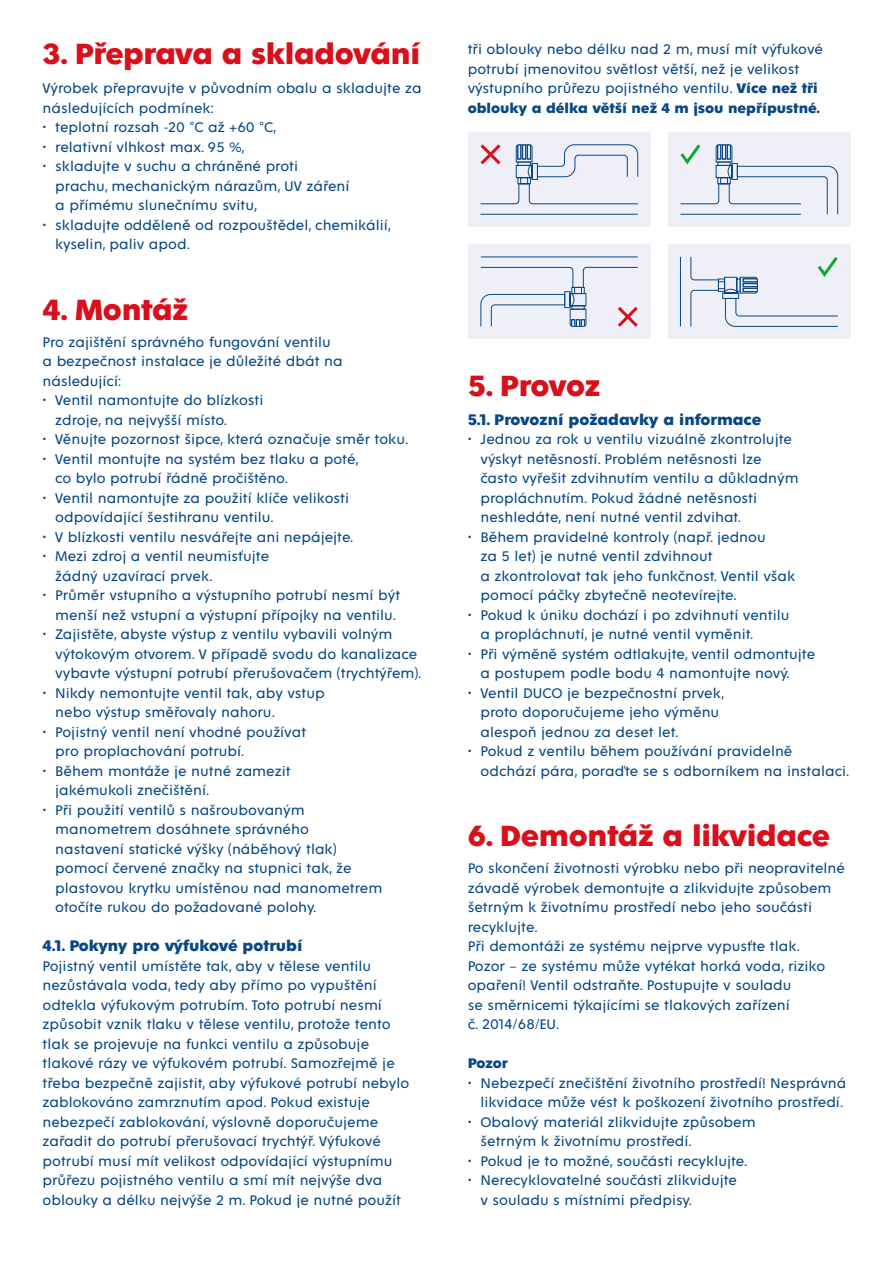
<style>
.page{position:relative;width:893px;height:1263px;background:#fff}
.page>*{position:absolute;margin:0;border:0;box-sizing:border-box;transform-origin:0 0}
.t1{font:700 31.5px "Fenomen Sans";letter-spacing:-.01em;color:#d90f1b}
.t2{font:700 16.5px "Fenomen Sans";color:#084784}
.t3{font:15px/19.5px "Fenomen Sans";color:#084784}
.t4{font:700 15px "Fenomen Sans";color:#084784}
.s1{font-weight:700}
</style>
<div class="page">
<div style="left:468px;top:132px;width:182px;height:95px;background:#eff0f7"></div>
<div style="left:668px;top:132px;width:182px;height:95px;background:#eff0f7"></div>
<div style="left:468px;top:244px;width:182px;height:95px;background:#eff0f7"></div>
<div style="left:668px;top:244px;width:182px;height:95px;background:#eff0f7"></div>
<svg style="left:480px;top:144px;width:158px;height:71px"></svg>
<svg style="left:480px;top:256px;width:158px;height:71px"></svg>
<svg style="left:680px;top:144px;width:158px;height:71px"></svg>
<svg style="left:680px;top:256px;width:158px;height:71px"></svg>
<h1 class="t1" style="left:43px;top:37px;width:380px">3. Přeprava a skladování</h1>
<p class="t3" style="left:43px;top:78px;width:381px">Výrobek přepravujte v původním obalu a skladujte za následujících podmínek:</p>
<p class="t3" style="left:43px;top:117px;width:235px">• teplotní rozsah -20 °C až +60 °C,</p>
<p class="t3" style="left:43px;top:137px;width:204px">• relativní vlhkost max. 95 %,</p>
<p class="t3" style="left:55px;top:156px;width:296px;text-indent:-13px">• skladujte v suchu a chráněné proti prachu, mechanickým nárazům, UV záření a přímému slunečnímu svitu,</p>
<p class="t3" style="left:55px;top:215px;width:337px;text-indent:-13px">• skladujte odděleně od rozpouštědel, chemikálií, kyselin, paliv apod.</p>
<h1 class="t1" style="left:43px;top:292px;width:147px">4. Montáž</h1>
<p class="t3" style="left:43px;top:332px;width:302px">Pro zajištění správného fungování ventilu a bezpečnost instalace je důležité dbát na následující:</p>
<p class="t3" style="left:55px;top:390px;width:210px;text-indent:-13px">• Ventil namontujte do blízkosti zdroje, na nejvyšší místo.</p>
<p class="t3" style="left:43px;top:429px;width:367px">• Věnujte pozornost šipce, která označuje směr toku.</p>
<p class="t3" style="left:55px;top:449px;width:305px;text-indent:-13px">• Ventil montujte na systém bez tlaku a poté, co bylo potrubí řádně pročištěno.</p>
<p class="t3" style="left:55px;top:488px;width:295px;text-indent:-13px">• Ventil namontujte za použití klíče velikosti odpovídající šestihranu ventilu.</p>
<p class="t3" style="left:43px;top:527px;width:313px">• V blízkosti ventilu nesvářejte ani nepájejte.</p>
<p class="t3" style="left:55px;top:546px;width:215px;text-indent:-13px">• Mezi zdroj a ventil neumisťujte žádný uzavírací prvek.</p>
<p class="t3" style="left:43px;top:585px;width:359px;text-align:center">• Průměr vstupního a výstupního potrubí nesmí být menší než vstupní a výstupní přípojky na ventilu.</p>
<p class="t3" style="left:55px;top:624px;width:368px;text-indent:-13px">• Zajistěte, abyste výstup z ventilu vybavili volným výtokovým otvorem. V případě svodu do kanalizace vybavte výstupní potrubí přerušovačem (trychtýřem).</p>
<p class="t3" style="left:55px;top:683px;width:271px;text-indent:-13px">• Nikdy nemontujte ventil tak, aby vstup nebo výstup směřovaly nahoru.</p>
<p class="t3" style="left:55px;top:722px;width:253px;text-indent:-13px">• Pojistný ventil není vhodné používat pro proplachování potrubí.</p>
<p class="t3" style="left:55px;top:761px;width:237px;text-indent:-13px">• Během montáže je nutné zamezit jakémukoli znečištění.</p>
<p class="t3" style="left:55px;top:800px;width:329px;text-indent:-13px">• Při použití ventilů s našroubovaným manometrem dosáhnete správného<br>nastavení statické výšky (náběhový tlak) pomocí červené značky na stupnici tak, že plastovou krytku umístěnou nad manometrem otočíte rukou do požadované polohy.</p>
<p class="t2" style="left:43px;top:937px;width:262px">4.1. Pokyny pro výfukové potrubí</p>
<p class="t3" style="left:43px;top:956px;width:368px">Pojistný ventil umístěte tak, aby v tělese ventilu nezůstávala voda, tedy aby přímo po vypuštění odtekla výfukovým potrubím. Toto potrubí nesmí způsobit vznik tlaku v tělese ventilu, protože tento tlak se projevuje na funkci ventilu a způsobuje tlakové rázy ve výfukovém potrubí. Samozřejmě je třeba bezpečně zajistit, aby výfukové potrubí nebylo zablokováno zamrznutím apod. Pokud existuje nebezpečí zablokování, výslovně doporučujeme zařadit do potrubí přerušovací trychtýř. Výfukové potrubí musí mít velikost odpovídající výstupnímu průřezu pojistného ventilu a smí mít nejvýše dva oblouky a délku nejvýše 2 m. Pokud je nutné použít</p>
<p class="t3" style="left:468px;top:39px;width:357px">tři oblouky nebo délku nad 2 m, musí mít výfukové potrubí jmenovitou světlost větší, než je velikost výstupního průřezu pojistného ventilu. <span class="s1">Více než tři oblouky a délka větší než 4 m jsou nepřípustné.</span></p>
<h1 class="t1" style="left:468px;top:369px;width:134px">5. Provoz</h1>
<p class="t2" style="left:468px;top:410px;width:295px">5.1. Provozní požadavky a informace</p>
<p class="t3" style="left:480px;top:429px;width:320px;text-indent:-13px">• Jednou za rok u ventilu vizuálně zkontrolujte výskyt netěsností. Problém netěsnosti lze často vyřešit zdvihnutím ventilu a důkladným propláchnutím. Pokud žádné netěsnosti neshledáte, není nutné ventil zdvihat.</p>
<p class="t3" style="left:480px;top:527px;width:316px;text-indent:-13px">• Během pravidelné kontroly (např. jednou<br>za 5 let) je nutné ventil zdvihnout<br>a zkontrolovat tak jeho funkčnost. Ventil však pomocí páčky zbytečně neotevírejte.</p>
<p class="t3" style="left:480px;top:605px;width:310px;text-indent:-13px">• Pokud k úniku dochází i po zdvihnutí ventilu a propláchnutí, je nutné ventil vyměnit.</p>
<p class="t3" style="left:480px;top:644px;width:336px;text-indent:-13px">• Při výměně systém odtlakujte, ventil odmontujte a postupem podle bodu 4 namontujte nový.</p>
<p class="t3" style="left:480px;top:683px;width:245px;text-indent:-13px">• Ventil DUCO je bezpečnostní prvek, proto doporučujeme jeho výměnu alespoň jednou za deset let.</p>
<p class="t3" style="left:480px;top:741px;width:370px;text-indent:-13px">• Pokud z ventilu během používání pravidelně odchází pára, poraďte se s odborníkem na instalaci.</p>
<h1 class="t1" style="left:468px;top:819px;width:364px">6. Demontáž a likvidace</h1>
<p class="t3" style="left:468px;top:858px;width:379px">Po skončení životnosti výrobku nebo při neopravitelné závadě výrobek demontujte a zlikvidujte způsobem šetrným k životnímu prostředí nebo jeho součásti recyklujte.<br>Při demontáži ze systému nejprve vypusťte tlak.<br>Pozor – ze systému může vytékat horká voda, riziko opaření! Ventil odstraňte. Postupujte v souladu<br>se směrnicemi týkajícími se tlakových zařízení<br>č. 2014/68/EU.</p>
<p class="t4" style="left:468px;top:1055px;width:42px">Pozor</p>
<p class="t3" style="left:468px;top:1073px;width:380px;text-align:right">• Nebezpečí znečištění životního prostředí! Nesprávná likvidace může vést k poškození životního prostředí.</p>
<p class="t3" style="left:480px;top:1112px;width:277px;text-indent:-13px">• Obalový materiál zlikvidujte způsobem šetrným k životnímu prostředí.</p>
<p class="t3" style="left:468px;top:1151px;width:281px">• Pokud je to možné, součásti recyklujte.</p>
<p class="t3" style="left:480px;top:1170px;width:258px;text-indent:-13px">• Nerecyklovatelné součásti zlikvidujte v souladu s místními předpisy.</p>
</div>
